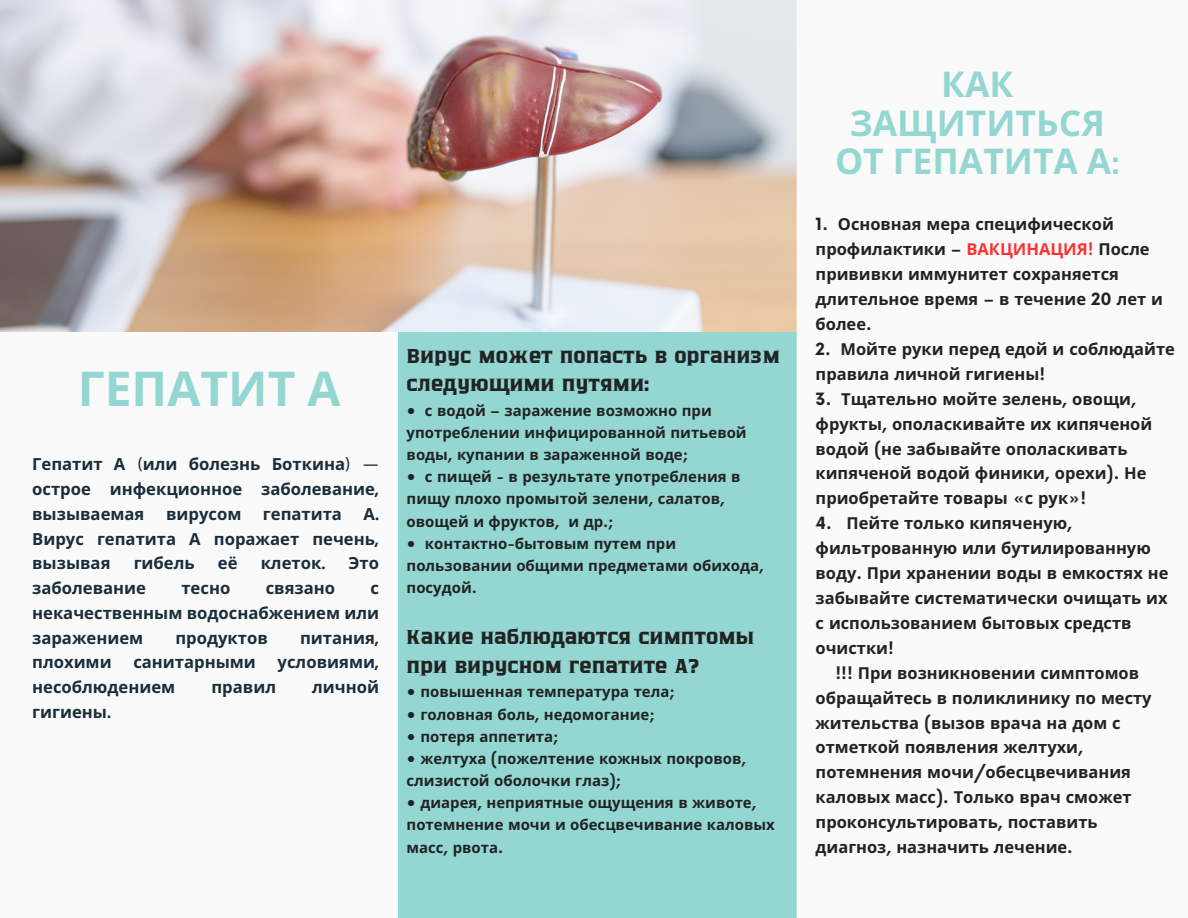
<style>
.page{position:relative;width:1188px;height:918px;background:#fafafa}
.page>*{position:absolute;margin:0;border:0;box-sizing:border-box;transform-origin:0 0}
.t1{font:700 48px "Noto Sans";color:#94d7d2}
.t2{font:700 35.55px/38.2px "Noto Sans";color:#94d7d2;text-align:center}
.t3{font:19.5px/28.8px "Zantiqa 4 F";color:#212223}
.t4{font:700 16.65px/24.8px "Noto Sans";color:#1a2d3b;text-align:justify}
.t5{font:700 16.5px/24.9px "Noto Sans";color:#212223}
.t6{font:700 15px/22.2px "Noto Sans";color:#212223}
.s1{font-family:"Aileron"}
.s2{font-family:"Now"}
.s3{font-family:"Norwester";font-weight:400}
.s4{color:#ff3131}
.s5{font-family:"Now";color:#ff3131}
</style>
<div class="page">
<div style="left:398px;top:0;width:398px;height:918px;background:#94d7d2"></div>
<img style="left:0;top:0;width:796px;height:332px">
<p class="t1" style="left:78px;top:355px;width:264px">ГЕПАТИТ А</p>
<p class="t4" style="left:32px;top:452px;width:348px">Гепатит А <span class="s1">(</span>или болезнь Боткина<span class="s1">) — </span>острое инфекционное заболевание<span class="s1">, </span>вызываемая</p>
<p class="t4" style="left:32px;top:501px;width:348px;text-indent:331px">А<span class="s1">.<br></span>Вирус гепатита А поражает печень<span class="s1">, </span>вызывая</p>
<p class="t4" style="left:166px;top:501px;width:77px">вирусом</p>
<p class="t4" style="left:263px;top:501px;width:81px">гепатита</p>
<p class="t4" style="left:134px;top:551px;width:63px">гибель</p>
<p class="t4" style="left:218px;top:551px;width:21px">её</p>
<p class="t4" style="left:261px;top:551px;width:66px">клеток<span class="s1">.</span></p>
<p class="t4" style="left:349px;top:551px;width:32px">Это</p>
<p class="t4" style="left:32px;top:575px;width:115px">заболевание</p>
<p class="t4" style="left:181px;top:575px;width:50px">тесно</p>
<p class="t4" style="left:266px;top:575px;width:71px">связано</p>
<p class="t4" style="left:32px;top:575px;width:348px;text-indent:338px">с некачественным водоснабжением или заражением</p>
<p class="t4" style="left:175px;top:625px;width:94px">продуктов</p>
<p class="t4" style="left:300px;top:625px;width:81px">питания<span class="s1">,</span></p>
<p class="t4" style="left:32px;top:650px;width:81px">плохими</p>
<p class="t4" style="left:133px;top:650px;width:124px">санитарными</p>
<p class="t4" style="left:278px;top:650px;width:103px">условиями<span class="s1">,</span></p>
<p class="t4" style="left:32px;top:674px;width:145px">несоблюдением</p>
<p class="t4" style="left:211px;top:674px;width:66px">правил</p>
<p class="t4" style="left:312px;top:674px;width:68px">личной</p>
<p class="t4" style="left:32px;top:699px;width:80px">гигиены<span class="s1">.</span></p>
<p class="t3" style="left:407px;top:342px;width:375px">Вирус может попасть в организм следующими путями:</p>
<p class="t6" style="left:407px;top:399px;width:342px"><span class="s2">•</span> с водой <span class="s2">–</span> заражение возможно при употреблении инфицированной питьевой воды<span class="s2">,</span> купании в зараженной воде<span class="s2">;</span></p>
<p class="t6" style="left:407px;top:465px;width:335px"><span class="s2">•</span> с пищей <span class="s2">-</span> в результате употребления в пищу плохо промытой зелени<span class="s2">,</span> салатов<span class="s2">,</span></p>
<p class="t6" style="left:407px;top:510px;width:209px">овощей и фруктов<span class="s2">,</span> и др<span class="s2">.;</span></p>
<p class="t6" style="left:407px;top:532px;width:359px"><span class="s2">•</span> контактно<span class="s2">-</span>бытовым путем при пользовании общими предметами обихода<span class="s2">,</span></p>
<p class="t6" style="left:407px;top:576px;width:72px">посудой<span class="s2">.</span></p>
<p class="t3" style="left:407px;top:624px;width:349px">Какие наблюдаются симптомы при вирусном гепатите А?</p>
<p class="t6" style="left:407px;top:681px;width:270px"><span class="s2">•</span> повышенная температура тела<span class="s2">;</span></p>
<p class="t6" style="left:407px;top:703px;width:250px"><span class="s2">•</span> головная боль<span class="s2">,</span> недомогание<span class="s2">;</span></p>
<p class="t6" style="left:407px;top:725px;width:154px"><span class="s2">•</span> потеря аппетита<span class="s2">;</span></p>
<h1 class="t6" style="left:407px;top:747px;width:341px"><span class="s2">•</span> желтуха <span class="s2">(</span>пожелтение кожных покровов<span class="s2">, </span>слизистой оболочки глаз<span class="s2">);</span></h1>
<h3 class="t6" style="left:407px;top:791px;width:370px"><span class="s2">•</span> диарея<span class="s2">,</span> неприятные ощущения в животе<span class="s2">, </span>потемнение мочи и обесцвечивание каловых</h3>
<h2 class="t6" style="left:407px;top:836px;width:98px">масс<span class="s2">,</span> рвота<span class="s2">.</span></h2>
<p class="t2" style="left:835px;top:64px;width:286px">КАК<br>ЗАЩИТИТЬСЯ<br>ОТ ГЕПАТИТА А<span class="s3">:</span></p>
<h3 class="t5" style="left:816px;top:212px;width:349px"><span class="s2">1.</span> Основная мера специфической профилактики <span class="s2">–</span> <span class="s4">ВАКЦИНАЦИЯ</span><span class="s5">!</span> После прививки иммунитет сохраняется длительное время <span class="s2">–</span> в течение <span class="s2">20</span> лет и более<span class="s2">.</span></h3>
<h3 class="t5" style="left:816px;top:336px;width:361px"><span class="s2">2.</span> Мойте руки перед едой и соблюдайте правила личной гигиены<span class="s2">!</span></h3>
<h3 class="t5" style="left:816px;top:386px;width:338px"><span class="s2">3.</span> Тщательно мойте зелень<span class="s2">,</span> овощи<span class="s2">, </span>фрукты<span class="s2">,</span> ополаскивайте их кипяченой водой <span class="s2">(</span>не забывайте ополаскивать кипяченой водой финики<span class="s2">,</span> орехи<span class="s2">).</span> Не приобретайте товары <span class="s2">«</span>с рук<span class="s2">»!</span></h3>
<h3 class="t5" style="left:816px;top:510px;width:258px"><span class="s2">4.</span> Пейте только кипяченую<span class="s2">,</span></h3>
<h3 class="t5" style="left:816px;top:535px;width:337px">фильтрованную или бутилированную</h3>
<h3 class="t5" style="left:816px;top:560px;width:354px">воду<span class="s2">.</span> При хранении воды в емкостях не</h3>
<h3 class="t5" style="left:816px;top:585px;width:353px">забывайте систематически очищать их</h3>
<h3 class="t5" style="left:816px;top:610px;width:317px">с использованием бытовых средств</h3>
<h3 class="t5" style="left:816px;top:635px;width:80px">очистки<span class="s2">!</span></h3>
<h3 class="t5" style="left:835px;top:660px;width:305px"><span class="s2">!!!</span> При возникновении симптомов</h3>
<h3 class="t5" style="left:816px;top:685px;width:337px">обращайтесь в поликлинику по месту</h3>
<h3 class="t5" style="left:816px;top:710px;width:307px">жительства <span class="s2">(</span>вызов врача на дом с</h3>
<h3 class="t5" style="left:816px;top:735px;width:269px">отметкой появления желтухи<span class="s2">,</span></h3>
<h3 class="t5" style="left:816px;top:759px;width:317px">потемнения мочи<span class="s2">/</span>обесцвечивания</h3>
<h3 class="t5" style="left:816px;top:784px;width:317px">каловых масс<span class="s2">).</span> Только врач сможет</h3>
<h3 class="t5" style="left:816px;top:809px;width:283px">проконсультировать<span class="s2">,</span> поставить</h3>
<h3 class="t5" style="left:816px;top:834px;width:259px">диагноз<span class="s2">,</span> назначить лечение<span class="s2">.</span></h3>
</div>
